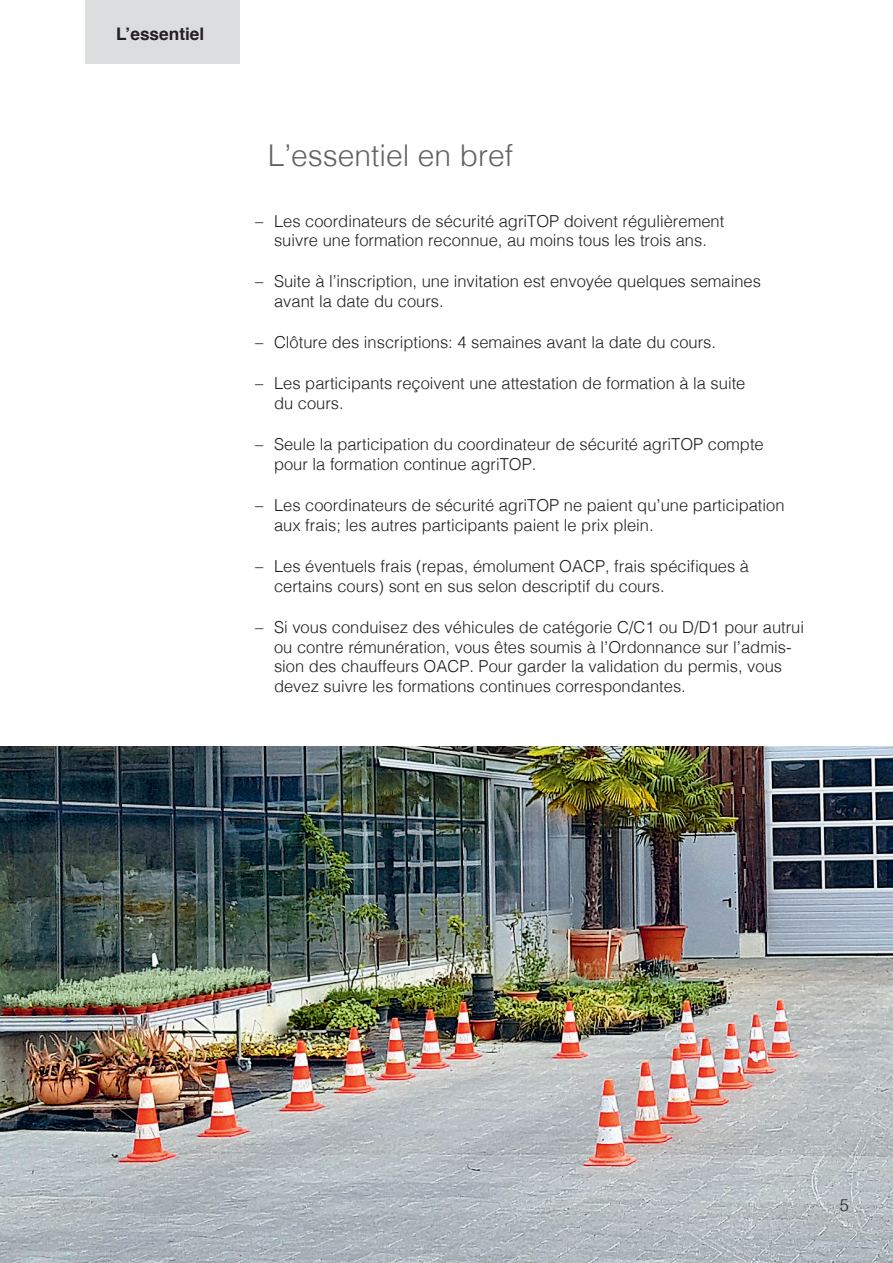
<style>
.page{position:relative;width:893px;height:1263px;background:#fff}
.page>*{position:absolute;margin:0;border:0;box-sizing:border-box;transform-origin:0 0}
.t1{font:300 30px "Helvetica";color:#636366}
.t2{font:700 17.25px "Helvetica";color:#231f20}
.t3{font:300 16.5px/19.8px "Helvetica";color:#231f20}
.s1{font-family:"Helvetica Neue"}
</style>
<div class="page">
<img style="left:0;top:746px;width:893px;height:517px">
<div style="left:85px;top:0;width:155px;height:64px;background:#dcdddf"></div>
<p class="t2" style="left:116px;top:20px;width:90px">L’essentiel</p>
<h1 class="t1" style="left:268px;top:130px;width:247px">L’essentiel en bref</h1>
<p class="t3" style="left:255px;top:210px;width:471px;text-align:center">– Les coordinateurs de sécurité agriTOP doivent régulièrement suivre une formation reconnue, au moins tous les trois ans.</p>
<p class="t3" style="left:274px;top:271px;width:488px;text-indent:-19px">– Suite à l’inscription, une invitation est envoyée quelques semaines avant la date du cours.</p>
<p class="t3" style="left:255px;top:331px;width:462px">– Clôture des inscriptions: 4 semaines avant la date du cours.</p>
<p class="t3" style="left:274px;top:372px;width:473px;text-indent:-19px">– Les participants reçoivent une attestation de formation à la suite du cours.</p>
<p class="t3" style="left:274px;top:433px;width:491px;text-indent:-19px">– Seule la participation du coordinateur de sécurité agriTOP compte pour la formation continue agriTOP.</p>
<p class="t3" style="left:274px;top:494px;width:512px;text-indent:-19px">– Les coordinateurs de sécurité agriTOP ne paient qu<span class="s1">’</span>une participation aux frais; les autres participants paient le prix plein.</p>
<p class="t3" style="left:274px;top:555px;width:476px;text-indent:-19px">– Les éventuels frais (repas, émolument OACP, frais spécifiques à certains cours) sont en sus selon descriptif du cours.</p>
<p class="t3" style="left:274px;top:616px;width:532px;text-indent:-19px">– Si vous conduisez des véhicules de catégorie C/C1 ou D/D1 pour autrui ou contre rémunération, vous êtes soumis à l<span class="s1">’</span>Ordonnance sur l<span class="s1">’</span>admis&shy;sion des chauffeurs OACP. Pour garder la validation du permis, vous devez suivre les formations continues correspondantes.</p>
<p class="t3" style="left:840px;top:1194px;width:11px">5</p>
</div>
